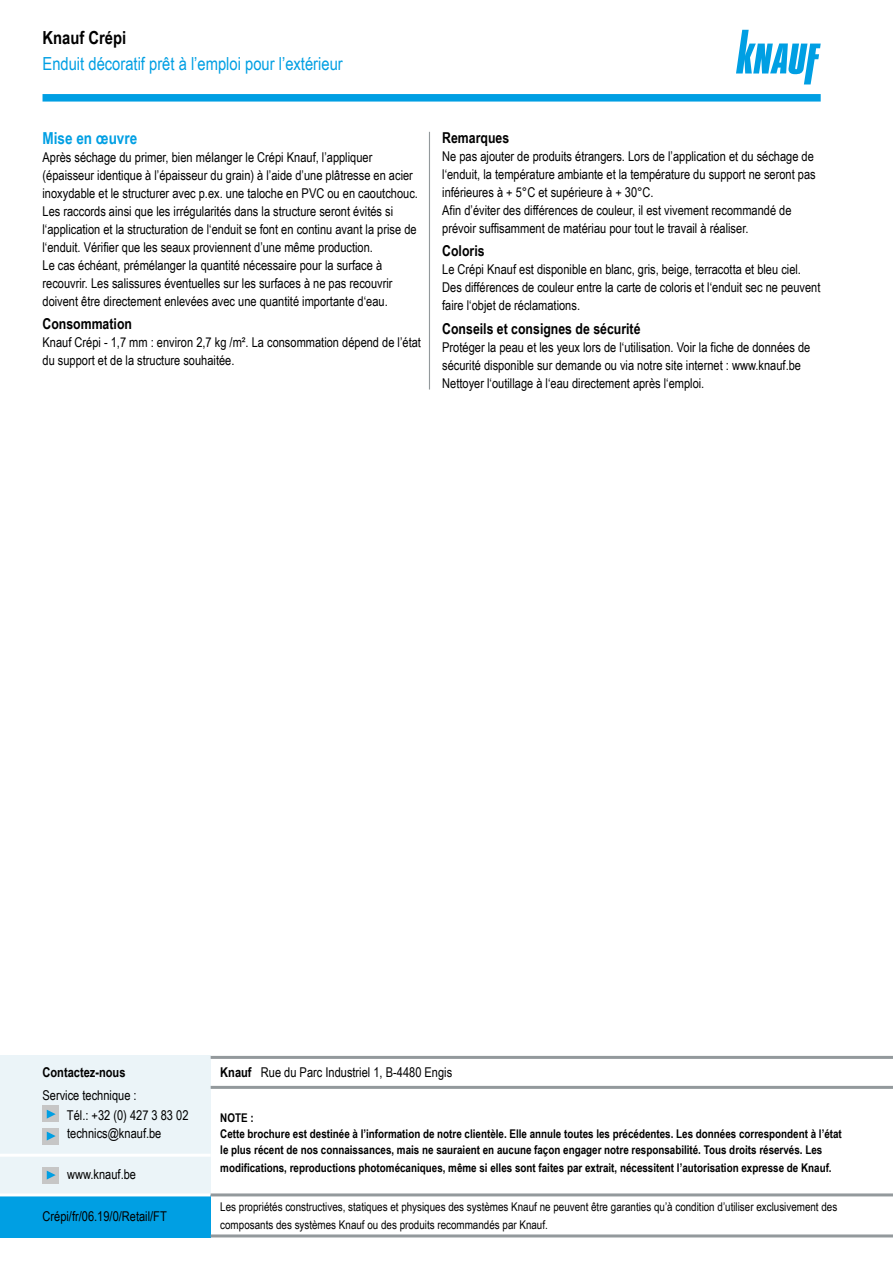
<style>
.page{position:relative;width:893px;height:1263px;background:#fff}
.page>*{position:absolute;margin:0;border:0;box-sizing:border-box;transform-origin:0 0}
.t1{font:18px "Arial Narrow";color:#009fe3}
.t2{font:700 18px "Arial Narrow";color:#000}
.t3{font:700 16.5px "Arial Narrow";color:#009fe3}
.t4{font:700 15px "Arial Narrow";color:#000}
.t5{font:13.5px/18px "Arial Narrow";color:#000}
.t6{font:700 13.5px "Arial Narrow";color:#000}
.t7{font:700 12px/16px "Arial Narrow";color:#000}
.t8{font:12px/18px "Arial Narrow";color:#000}
.s1{font-weight:700}
</style>
<div class="page">
<hr style="left:429px;top:132px;width:1px;height:257px;background:#93999c">
<div style="left:43px;top:94px;width:778px;height:8px;background:#009fe3"></div>
<svg style="left:736px;top:30px;width:85px;height:54px"></svg>
<div style="left:0;top:1056px;width:210px;height:139px;background:#ebf4f8"></div>
<div style="left:0;top:1195px;width:210px;height:42px;background:#009fe3"></div>
<hr style="left:0;top:1154px;width:211px;height:3px;background:#fff">
<hr style="left:0;top:1193px;width:211px;height:3px;background:#fff">
<hr style="left:211px;top:1056px;width:682px;height:3px;background:#93999c">
<hr style="left:211px;top:1086px;width:682px;height:3px;background:#93999c">
<hr style="left:211px;top:1193px;width:682px;height:3px;background:#93999c">
<hr style="left:211px;top:1234px;width:682px;height:3px;background:#93999c">
<div style="left:43px;top:1105px;width:16px;height:16px;background:#c6c6c6"></div>
<div style="left:43px;top:1128px;width:16px;height:16px;background:#c6c6c6"></div>
<div style="left:43px;top:1167px;width:16px;height:16px;background:#c6c6c6"></div>
<svg style="left:47px;top:1110px;width:9px;height:8px"></svg>
<svg style="left:47px;top:1131px;width:9px;height:9px"></svg>
<svg style="left:47px;top:1170px;width:9px;height:9px"></svg>
<h1 class="t2" style="left:43px;top:25px;width:85px">Knauf Crépi</h1>
<h1 class="t1" style="left:43px;top:51px;width:302px">Enduit décoratif prêt à l’emploi pour l’extérieur</h1>
<p class="t3" style="left:43px;top:125px;width:96px">Mise en œuvre</p>
<p class="t5" style="left:43px;top:147px;width:377px">Après séchage du primer, bien méIanger le Crépi Knauf, l’appliquer (épaisseur identique à l’épaisseur du grain) à l’aide d’une plâtresse en acier inoxydable et le structurer avec p.ex. une taloche en PVC ou en caoutchouc.<br>Les raccords ainsi que les irrégularités dans la structure seront évités si l‘application et la structuration de l‘enduit se font en continu avant la prise de l‘enduit. Vérifier que les seaux proviennent d’une même production.<br>Le cas échéant, prémélanger la quantité nécessaire pour la surface à recouvrir. Les salissures éventuelles sur les surfaces à ne pas recouvrir doivent être directement enlevées avec une quantité importante d‘eau.</p>
<p class="t4" style="left:43px;top:313px;width:91px">Consommation</p>
<p class="t5" style="left:43px;top:333px;width:380px">Knauf Crépi - 1,7 mm : environ 2,7 kg /m². La consommation dépend de l’état du support et de la structure souhaitée.</p>
<p class="t4" style="left:442px;top:126px;width:68px">Remarques</p>
<p class="t5" style="left:442px;top:146px;width:375px">Ne pas ajouter de produits étrangers. Lors de l’application et du séchage de l‘enduit, la température ambiante et la température du support ne seront pas inférieures à + 5°C et supérieure à + 30°C.<br>Afin d’éviter des différences de couleur, il est vivement recommandé de prévoir suffisamment de matériau pour tout le travail à réaliser.</p>
<p class="t4" style="left:442px;top:239px;width:44px">Coloris</p>
<p class="t5" style="left:442px;top:260px;width:380px">Le Crépi Knauf est disponible en blanc, gris, beige, terracotta et bleu ciel.<br>Des différences de couleur entre la carte de coloris et l‘enduit sec ne peuvent faire l‘objet de réclamations.</p>
<p class="t4" style="left:442px;top:317px;width:200px">Conseils et consignes de sécurité</p>
<p class="t5" style="left:442px;top:337px;width:370px">Protéger la peau et les yeux lors de l‘utilisation. Voir la fiche de données de sécurité disponible sur demande ou via notre site internet : www.knauf.be<br>Nettoyer l‘outillage à l‘eau directement après l‘emploi.</p>
<p class="t6" style="left:43px;top:1062px;width:85px">Contactez-nous</p>
<p class="t5" style="left:67px;top:1084px;width:123px;line-height:20.1px;text-indent:-24px">Service technique :<br>Tél.: +32 (0) 427 3 83 02</p>
<p class="t5" style="left:67px;top:1123px;width:96px">technics@knauf.be</p>
<p class="t5" style="left:67px;top:1165px;width:70px">www.knauf.be</p>
<p class="t5" style="left:43px;top:1207px;width:126px">Crépi/fr/06.19/0/Retail/FT</p>
<p class="t5" style="left:220px;top:1063px;width:233px"><span class="s1">Knauf</span> Rue du Parc Industriel 1, B-4480 Engis</p>
<p class="t7" style="left:220px;top:1109px;width:623px">NOTE :<br>Cette brochure est destinée à l’information de notre clientèle. Elle annule toutes les précédentes. Les données correspondent à l’état le plus récent de nos connaissances, mais ne sauraient en aucune façon engager notre responsabilité. Tous droits réservés. Les</p>
<p class="t7" style="left:220px;top:1159px;width:613px">modifications, reproductions photomécaniques, même si elles sont faites par extrait, nécessitent l’autorisation expresse de Knauf.</p>
<p class="t8" style="left:220px;top:1197px;width:618px">Les propriétés constructives, statiques et physiques des systèmes Knauf ne peuvent être garanties qu’à condition d’utiliser exclusivement des composants des systèmes Knauf ou des produits recommandés par Knauf.</p>
</div>
